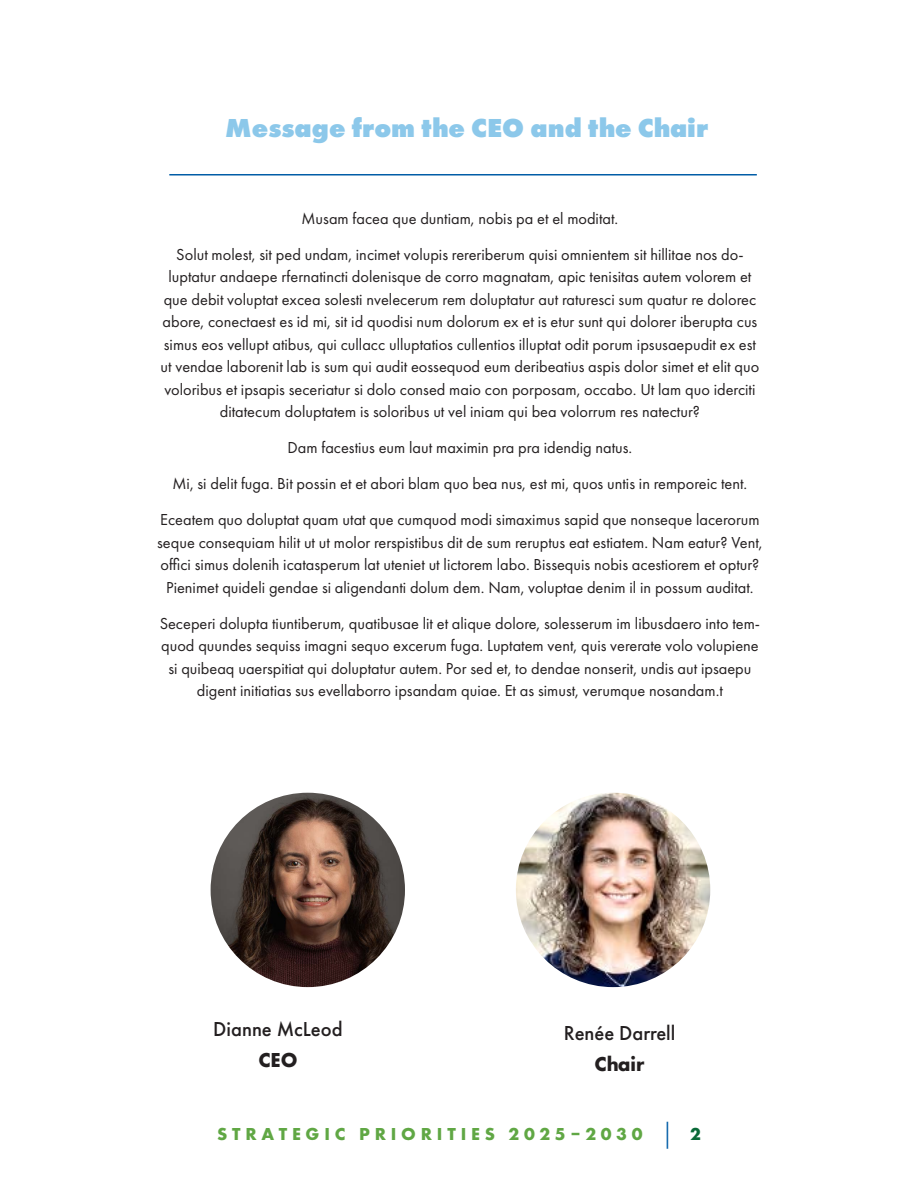
<style>
.page{position:relative;width:918px;height:1188px;background:#fff}
.page>*{position:absolute;margin:0;border:0;box-sizing:border-box;transform-origin:0 0}
.t1{font:800 27px "Futura PT";color:#8cc8ea}
.t2{font:500 21px "Futura PT";color:#231f20}
.t3{font:700 21px "Futura PT";color:#231f20}
.t4{font:700 18px "Futura PT";letter-spacing:.27em;color:#60a744}
.t5{font:16.5px/22.5px "Futura PT";color:#231f20;text-align:center}
.s1{font-weight:500;font-size:27px;color:#015da7}
.s2{color:#0a6938}
</style>
<div class="page">
<img style="left:211px;top:793px;width:194px;height:194px;border-radius:97px">
<img style="left:516px;top:793px;width:194px;height:194px;border-radius:97px">
<hr style="left:169px;top:174px;width:588px;height:2px;background:#015da7">
<p class="t1" style="left:225px;top:111px;width:484px">Message from the CEO and the Chair</p>
<p class="t5" style="left:302px;top:207px;width:318px">Musam facea que duntiam, nobis pa et el moditat.</p>
<p class="t5" style="left:161px;top:243px;width:600px">Solut molest, sit ped undam, incimet volupis rereriberum quisi omnientem sit hillitae nos do&shy;luptatur andaepe rfernatincti dolenisque de corro magnatam, apic tenisitas autem volorem et que debit voluptat excea solesti nvelecerum rem doluptatur aut raturesci sum quatur re dolorec abore, conectaest es id mi, sit id quodisi num dolorum ex et is etur sunt qui dolorer iberupta cus simus eos vellupt atibus, qui cullacc ulluptatios cullentios illuptat odit porum ipsusaepudit ex est ut vendae laborenit lab is sum qui audit eossequod eum deribeatius aspis dolor simet et elit quo voloribus et ipsapis seceriatur si dolo consed maio con porposam, occabo. Ut lam quo iderciti ditatecum doluptatem is soloribus ut vel iniam qui bea volorrum res natectur?</p>
<p class="t5" style="left:288px;top:436px;width:346px">Dam facestius eum laut maximin pra pra idendig natus.</p>
<p class="t5" style="left:173px;top:472px;width:576px">Mi, si delit fuga. Bit possin et et abori blam quo bea nus, est mi, quos untis in remporeic tent.</p>
<p class="t5" style="left:157px;top:508px;width:607px">Eceatem quo doluptat quam utat que cumquod modi simaximus sapid que nonseque lacerorum seque consequiam hilit ut ut molor rerspistibus dit de sum reruptus eat estiatem. Nam eatur? Vent, offici simus dolenih icatasperum lat uteniet ut lictorem labo. Bissequis nobis acestiorem et optur?<br>Pienimet quideli gendae si aligendanti dolum dem. Nam, voluptae denim il in possum auditat.</p>
<p class="t5" style="left:160px;top:612px;width:602px">Seceperi dolupta tiuntiberum, quatibusae lit et alique dolore, solesserum im libusdaero into tem&shy;quod quundes sequiss imagni sequo excerum fuga. Luptatem vent, quis vererate volo volupiene si quibeaq uaerspitiat qui doluptatur autem. Por sed et, to dendae nonserit, undis aut ipsaepu digent initiatias sus evellaborro ipsandam quiae. Et as simust, verumque nosandam.t</p>
<p class="t2" style="left:213px;top:1016px;width:131px">Dianne McLeod</p>
<p class="t3" style="left:259px;top:1046px;width:40px">CEO</p>
<p class="t2" style="left:564px;top:1020px;width:113px">Renée Darrell</p>
<p class="t3" style="left:595px;top:1051px;width:52px">Chair</p>
<p class="t4" style="left:217px;top:1122px;width:485px">STRATEGIC PRIORITIES 2025–2030 <span class="s1">|</span> <span class="s2">2</span></p>
</div>
